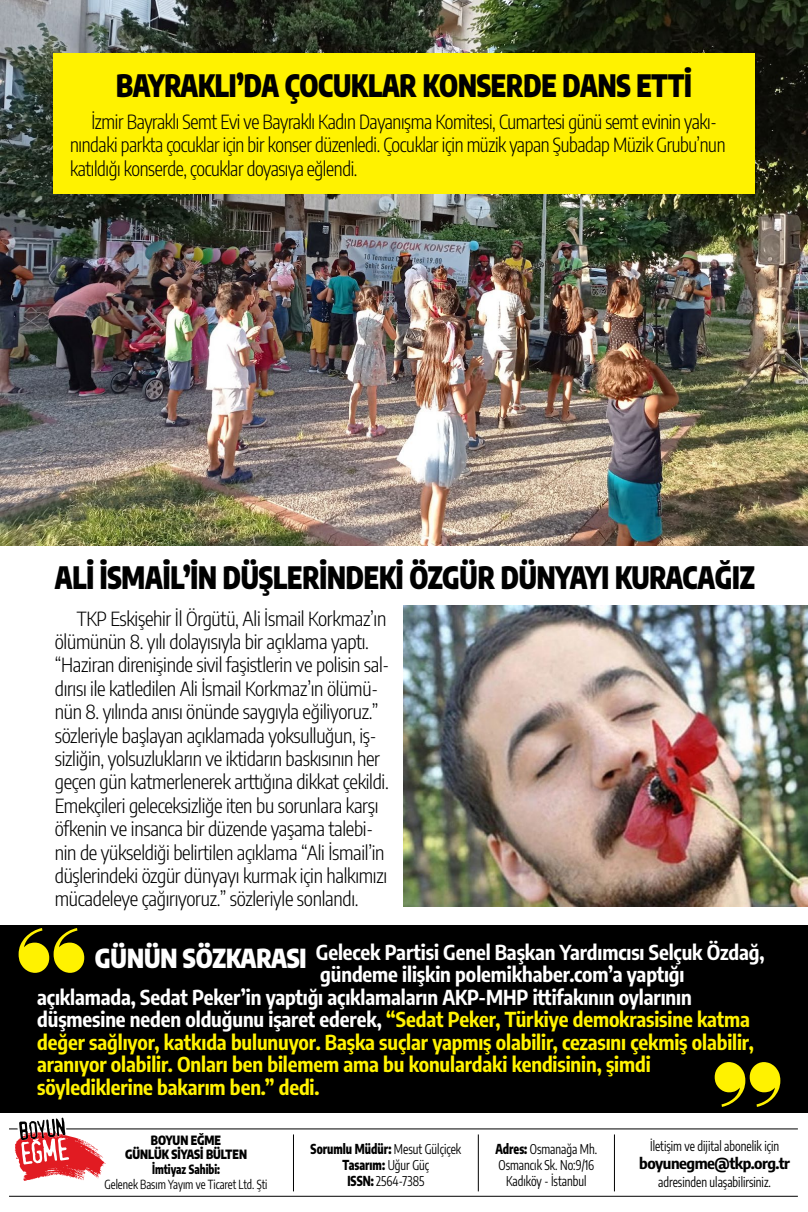
<style>
.page{position:relative;width:808px;height:1212px;background:#fff}
.page>*{position:absolute;margin:0;border:0;box-sizing:border-box;transform-origin:0 0}
.t1{font:900 30.3px "Encode Sans Condensed";letter-spacing:-.005em;color:#000;scale:.9 1}
.t2{font:900 25.72px "Encode Sans Condensed";color:#fff;scale:.96 1}
.t3{font:700 20.25px "Encode Sans Condensed";letter-spacing:-.005em;color:#fff200}
.t4{font:700 20.25px "Encode Sans Condensed";letter-spacing:-.005em;color:#fff}
.t5{font:300 19.5px/23.4px "Encode Sans Condensed";letter-spacing:-.015em;color:#000}
.t6{font:300 19.5px/23.4px "Encode Sans Condensed";letter-spacing:-.015em;color:#000;scale:.95 1}
.t7{font:700 15px "Encode Sans Condensed";letter-spacing:-.03em;color:#000;scale:1.1 1}
.t8{font:13.5px/15.8px "Encode Sans Condensed";color:#000;text-align:center;scale:.87 1}
.t9{font:12.6px "Encode Sans Condensed";color:#000;scale:.87 1}
.t10{font:900 12.6px/13.8px "Encode Sans Condensed";color:#000;scale:.92 1}
.t11{font:800 12.6px "Encode Sans Condensed";color:#000;scale:.87 1}
.s1{color:#fff}
.s2{font-weight:800}
</style>
<div class="page">
<hr style="left:9px;top:1128px;width:789px;height:1px;background:#000">
<hr style="left:9px;top:1196px;width:789px;height:1px;background:#000">
<div style="left:13px;top:1116px;width:94px;height:66px;background:#fff"></div>
<svg style="left:15px;top:1117px;width:91px;height:64px"></svg>
<hr style="left:293px;top:1134px;width:1px;height:57px;background:#000">
<hr style="left:478px;top:1134px;width:1px;height:57px;background:#000">
<hr style="left:614px;top:1134px;width:1px;height:57px;background:#000">
<div style="left:0;top:925px;width:808px;height:187px;background:#000"></div>
<svg style="left:715px;top:1062px;width:65px;height:45px"></svg>
<svg style="left:19px;top:928px;width:65px;height:45px"></svg>
<img style="left:404px;top:605px;width:404px;height:301px">
<img style="left:0;top:0;width:808px;height:545px">
<div style="left:53px;top:53px;width:702px;height:140px;background:#fff200"></div>
<h1 class="t1" style="left:116px;top:62px;width:88px">BAYRAKLI</h1>
<h1 class="t1" style="left:236px;top:62px;width:127px">’DA ÇOCUKLA</h1>
<h1 class="t1" style="left:400px;top:62px;width:201px">R KONSERDE DANS</h1>
<h1 class="t1" style="left:636px;top:62px;width:33px">ETTI</h1>
<p class="t6" style="left:70px;top:109px;width:691px;text-indent:21px">İzmir Bayraklı Semt Evi ve Bayraklı Kadın Dayanışma Komitesi, Cumartesi günü semt evinin yakı&shy;nındaki parkta çocuklar için bir konser düzenledi. Çocuklar için müzik yapan Şubadap Müzik Grubu’nun katıldığı konserde, çocuklar doyasıya eğlendi.</p>
<h1 class="t1" style="left:55px;top:554px;width:553px">ALI İSMAIL’IN DÜŞLERIN DEKI ÖZGÜR DÜNYAYI</h1>
<h1 class="t1" style="left:615px;top:554px;width:157px">KURACAĞIZ</h1>
<p class="t5" style="left:55px;top:606px;width:336px;text-indent:22px">TKP Eskişehir İl Örgütü, Ali İsmail Korkmaz’ın ölümünün 8. yılı dolayısıyla bir açıklama yaptı. “Haziran direnişinde sivil faşistlerin ve polisin sal&shy;dırısı ile katledilen Ali İsmail Korkmaz’ın ölümü&shy;nün 8. yılında anısı önünde saygıyla eğiliyoruz.” sözleriyle başlayan açıklamada yoksulluğun, iş&shy;sizliğin, yolsuzlukların ve iktidarın baskısının her geçen gün katmerlenerek arttığına dikkat çekildi.<br>Emekçileri geleceksizliğe iten bu sorunlara karşı öfkenin ve insanca bir düzende yaşama talebi&shy;nin de yükseldiği belirtilen açıklama “Ali İsmail’in düşlerindeki özgür dünyayı kurmak için halkımızı mücadeleye çağırıyoruz.” sözleriyle sonlandı.</p>
<p class="t4" style="left:316px;top:937px;width:450px">Gelecek Partisi Genel Başkan Yardımcısı Selçuk Özdağ,</p>
<p class="t4" style="left:320px;top:959px;width:366px">gündeme ilişkin polemikhaber.com’a yaptığı</p>
<p class="t4" style="left:37px;top:982px;width:656px">açıklamada, Sedat Peker’in yaptığı açıklamaların AKP-MHP ittifakının oylarının</p>
<p class="t3" style="left:37px;top:1004px;width:714px"><span class="s1">düşmesine neden olduğunu işaret ederek,</span> “Sedat Peker, Türkiye demokrasisine katma</p>
<p class="t3" style="left:37px;top:1027px;width:718px">değer sağlıyor, katkıda bulunuyor. Başka suçlar yapmış olabilir, cezasını çekmiş olabilir,</p>
<p class="t3" style="left:37px;top:1049px;width:615px">aranıyor olabilir. Onları ben bilemem ama bu konulardaki kendisinin, şimdi</p>
<p class="t3" style="left:37px;top:1072px;width:284px">söylediklerine bakarım ben.” dedi.</p>
<h2 class="t2" style="left:95px;top:938px;width:222px">GÜNÜN SÖZKARASI</h2>
<p class="t10" style="left:125px;top:1133px;width:113px;text-indent:66px">EĞME<br>GÜNLÜK SİYASİ BÜLTEN</p>
<p class="t11" style="left:152px;top:1160px;width:80px">İmtiyaz Sahibi:</p>
<p class="t9" style="left:105px;top:1176px;width:189px">Gelenek Basım Yayım ve Ticaret Ltd. Şti</p>
<p class="t10" style="left:151px;top:1133px;width:26px">BOYUN</p>
<p class="t8" style="left:310px;top:1140px;width:175px"><span class="s2">Sorumlu Müdür:</span> Mesut Gülçiçek<br><span class="s2">Tasarım:</span> Uğur Güç<br><span class="s2">ISSN:</span> 2564-7385</p>
<p class="t8" style="left:495px;top:1140px;width:119px"><span class="s2">Adres:</span> Osmanağa Mh.<br>Osmancık Sk. No:9/16<br>Kadıköy - İstanbul</p>
<p class="t8" style="left:650px;top:1137px;width:150px">İletişim ve dijital abonelik için</p>
<p class="t7" style="left:639px;top:1152px;width:139px">boyunegme@tkp.org.tr</p>
<p class="t8" style="left:658px;top:1173px;width:131px">adresinden ulaşabilirsiniz.</p>
</div>
